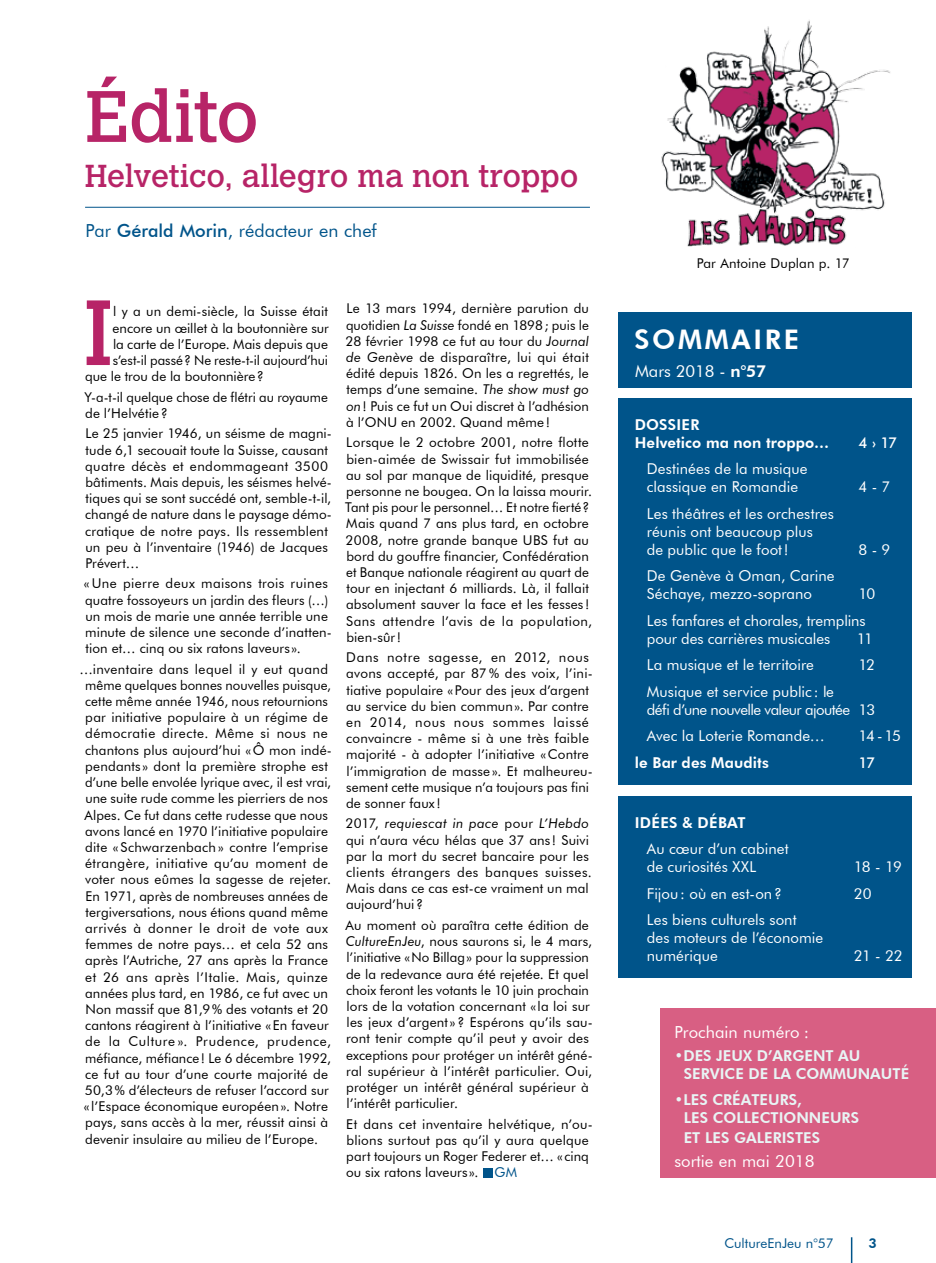
<style>
.page{position:relative;width:936px;height:1263px;background:#fff}
.page>*{position:absolute;margin:0;border:0;box-sizing:border-box;transform-origin:0 0}
.t1{font:91.65px "Calvert";color:#b72467}
.t2{font:72px "Calvert";letter-spacing:-.015em;color:#b72467}
.t3{font:31.5px "Calvert";letter-spacing:-.01em;color:#b72467}
.t4{font:800 27px "Futura BT";letter-spacing:.1em;color:#fff}
.t5{font:18px "Futura BT";color:#00548a}
.t6{font:16.65px "Futura BT";color:#fff}
.t7{font:16.5px "Futura BT";color:#fff}
.t8{font:15px/18px "Futura BT";letter-spacing:.005em;color:#fff}
.t9{font:800 15px/18px "Futura BT";color:#e8f5f5}
.t10{font:15px/18px "Futura BT";letter-spacing:-.03em;color:#fff}
.t11{font:800 15px/18px "Futura BT";letter-spacing:.01em;color:#fff}
.t12{font:500 15px "Futura BT";color:#fff}
.t13{font:13.5px/16.2px "Futura BT";letter-spacing:.01em;color:#000}
.t14{font:13.5px "Futura BT";letter-spacing:-.01em;color:#000}
.t15{font:13.5px "Futura BT";color:#00548a}
.t16{font:800 13.5px "Futura BT";color:#00548a}
.s1{font-weight:500}
.s2{font-style:italic}
.s3{color:#00548a}
.s4{font-weight:800}
</style>
<div class="page">
<div style="left:617px;top:398px;width:294px;height:387px;background:#00548a"></div>
<div style="left:617px;top:796px;width:294px;height:182px;background:#00548a"></div>
<hr style="left:85px;top:207px;width:505px;height:1px;background:#00548a">
<div style="left:617px;top:312px;width:294px;height:76px;background:#00548a"></div>
<div style="left:482px;top:1168px;width:10px;height:9px;background:#00548a"></div>
<div style="left:660px;top:1008px;width:275px;height:170px;background:#d85f83"></div>
<hr style="left:850px;top:1237px;width:2px;height:26px;background:#00548a">
<img style="left:661px;top:20px;width:229px;height:227px">
<h2 class="t2" style="left:85px;top:75px;width:176px">édito</h2>
<h3 class="t3" style="left:85px;top:158px;width:495px">Helvetico, allegro ma non troppo</h3>
<h3 class="t5" style="left:85px;top:220px;width:293px">Par <span class="s1">Gérald Morin</span>, rédacteur en chef</h3>
<h1 class="t1" style="left:83px;top:280px;width:31px">I</h1>
<p class="t13" style="left:113px;top:303px;width:216px">l y a un demi-siècle, la Suisse était</p>
<p class="t13" style="left:113px;top:320px;width:218px">encore un œillet à la boutonnière sur</p>
<p class="t13" style="left:113px;top:336px;width:216px">la carte de l’Europe. Mais depuis que</p>
<p class="t14" style="left:113px;top:352px;width:217px">s’est-il passé? Ne reste-t-il aujourd’hui</p>
<p class="t13" style="left:85px;top:368px;width:180px">que le trou de la boutonnière?</p>
<p class="t13" style="left:84px;top:389px;width:245px">Y-a-t-il quelque chose de flétri au royaume de l’Helvétie?</p>
<p class="t13" style="left:85px;top:425px;width:248px">Le 25 janvier 1946, un séisme de magni&shy;tude 6,1 secouait toute la Suisse, causant quatre décès et endommageant 3500 bâtiments. Mais depuis, les séismes helvé&shy;tiques qui se sont succédé ont, semble-t-il, changé de nature dans le paysage démo&shy;cratique de notre pays. Ils ressemblent un peu à l’inventaire (1946) de Jacques Prévert…</p>
<p class="t13" style="left:84px;top:575px;width:249px">« Une pierre deux maisons trois ruines quatre fossoyeurs un jardin des fleurs (…) un mois de marie une année terrible une minute de silence une seconde d’inatten&shy;tion et… cinq ou six ratons laveurs ».</p>
<p class="t13" style="left:79px;top:661px;width:254px;text-align:center">…inventaire dans lequel il y eut quand même quelques bonnes nouvelles puisque, cette même année 1946, nous retournions par initiative populaire à un régime de démocratie directe. Même si nous ne chantons plus aujourd’hui «Ô mon indé&shy;pendants » dont la première strophe est d’une belle envolée lyrique avec, il est vrai, une suite rude comme les pierriers de nos Alpes. Ce fut dans cette rudesse que nous avons lancé en 1970 l’initiative populaire dite « Schwarzenbach » contre l’emprise étrangère, initiative qu’au moment de voter nous eûmes la sagesse de rejeter.<br>En 1971, après de nombreuses années de tergiversations, nous étions quand même arrivés à donner le droit de vote aux femmes de notre pays… et cela 52 ans après l’Autriche, 27 ans après la France et 26 ans après l’Italie. Mais, quinze années plus tard, en 1986, ce fut avec un Non massif que 81,9% des votants et 20 cantons réagirent à l’initiative «En faveur de la Culture ». Prudence, prudence, méfiance, méfiance! Le 6 décembre 1992, ce fut au tour d’une courte majorité de 50,3% d’électeurs de refuser l’accord sur « l’Espace économique européen». Notre pays, sans accès à la mer, réussit ainsi à devenir insulaire au milieu de l’Europe.</p>
<p class="t13" style="left:345px;top:300px;width:245px;text-align:justify">Le 13 mars 1994, dernière parution du quotidien <span class="s2">La Suisse</span> fondé en 1898; puis le 28 février 1998 ce fut au tour du <span class="s2">Journal de Genève</span> de disparaître, lui qui était édité depuis 1826. On les a regrettés, le temps d’une semaine. <span class="s2">The show must go on</span>! Puis ce fut un Oui discret à l’adhésion à l’ONU en 2002. Quand même!</p>
<p class="t13" style="left:345px;top:434px;width:248px">Lorsque le 2 octobre 2001, notre flotte bien-aimée de Swissair fut immobilisée au sol par manque de liquidité, presque personne ne bougea. On la laissa mourir.<br>Tant pis pour le personnel… Et notre fierté?<br>Mais quand 7 ans plus tard, en octobre 2008, notre grande banque UBS fut au bord du gouffre financier, Confédération et Banque nationale réagirent au quart de tour en injectant 6 milliards. Là, il fallait absolument sauver la face et les fesses !<br>Sans attendre l’avis de la population, bien-sûr!</p>
<p class="t13" style="left:346px;top:649px;width:248px">Dans notre sagesse, en 2012, nous avons accepté, par 87 % des voix, l’ini&shy;tiative populaire «Pour des jeux d’argent au service du bien commun». Par contre en 2014, nous nous sommes laissé convaincre - même si à une très faible majorité - à adopter l’initiative «Contre l’immigration de masse ». Et malheureu&shy;sement cette musique n’a toujours pas fini de sonner faux !</p>
<p class="t13" style="left:345px;top:815px;width:248px">2017, <span class="s2">requiescat in pace</span> pour <span class="s2">L’Hebdo </span>qui n’aura vécu hélas que 37 ans ! Suivi par la mort du secret bancaire pour les clients étrangers des banques suisses.<br>Mais dans ce cas est-ce vraiment un mal aujourd’hui?</p>
<p class="t13" style="left:345px;top:917px;width:249px">Au moment où paraîtra cette édition de <span class="s2">CultureEnJeu</span>, nous saurons si, le 4 mars, l’initiative «No Billag» pour la suppression de la redevance aura été rejetée. Et quel choix feront les votants le 10 juin prochain lors de la votation concernant « la loi sur les jeux d’argent » ? Espérons qu’ils sau&shy;ront tenir compte qu’il peut y avoir des exceptions pour protéger un intérêt géné&shy;ral supérieur à l’intérêt particulier. Oui, protéger un intérêt général supérieur à l’intérêt particulier.</p>
<p class="t13" style="left:346px;top:1115px;width:248px">Et dans cet inventaire helvétique, n’ou&shy;blions surtout pas qu’il y aura quelque part toujours un Roger Federer et… « cinq ou six ratons laveurs ». <span class="s3">GM</span></p>
<p class="t13" style="left:696px;top:255px;width:154px">Par Antoine Duplan p. 17</p>
<h3 class="t4" style="left:634px;top:323px;width:166px">SOMMAIRE</h3>
<p class="t7" style="left:635px;top:361px;width:133px">Mars 2018 - <span class="s4">N°57</span></p>
<p class="t11" style="left:634px;top:415px;width:196px">DOSSIER<br>HELVETICO MA NON TROPPO…</p>
<p class="t8" style="left:646px;top:460px;width:162px">Destinées de la musique classique en Romandie</p>
<p class="t8" style="left:646px;top:504px;width:189px">Les théâtres et les orchestres réunis ont beaucoup plus<br>de public que le foot!</p>
<p class="t12" style="left:858px;top:433px;width:40px">4 › 17</p>
<p class="t8" style="left:858px;top:478px;width:34px">4 - 7</p>
<p class="t8" style="left:858px;top:540px;width:34px">8 - 9</p>
<p class="t8" style="left:646px;top:567px;width:189px">De Genève à Oman, Carine<br>Séchaye, mezzo-soprano</p>
<p class="t8" style="left:646px;top:580px;width:230px;line-height:26.5px;text-indent:212px">10<br>Les fanfares et chorales, tremplins</p>
<p class="t8" style="left:646px;top:629px;width:185px">pour des carrières musicales</p>
<p class="t8" style="left:856px;top:629px;width:17px">11</p>
<p class="t8" style="left:646px;top:656px;width:169px">La musique et le territoire</p>
<p class="t8" style="left:858px;top:656px;width:18px">12</p>
<p class="t10" style="left:646px;top:682px;width:230px">Musique et service public : le<br>défi d’une nouvelle valeur ajoutée 13</p>
<p class="t8" style="left:646px;top:727px;width:180px">Avec la Loterie Romande…</p>
<p class="t8" style="left:858px;top:727px;width:44px">14-15</p>
<p class="t11" style="left:634px;top:753px;width:136px">LE BAR DES MAUDITS</p>
<p class="t12" style="left:858px;top:753px;width:18px">17</p>
<p class="t11" style="left:634px;top:813px;width:112px">IDÉES &amp; DÉBAT</p>
<p class="t8" style="left:646px;top:840px;width:143px">Au cœur d’un cabinet de curiosités XXL</p>
<p class="t8" style="left:853px;top:858px;width:49px">18 - 19</p>
<p class="t8" style="left:646px;top:884px;width:137px">Fijou: où en est-on?</p>
<p class="t8" style="left:853px;top:884px;width:19px">20</p>
<p class="t8" style="left:646px;top:911px;width:178px">Les biens culturels sont<br>des moteurs de l’économie numérique</p>
<p class="t8" style="left:853px;top:947px;width:50px">21 - 22</p>
<p class="t6" style="left:674px;top:1022px;width:136px">Prochain numéro :</p>
<p class="t9" style="left:674px;top:1046px;width:19px">•DES</p>
<p class="t9" style="left:683px;top:1046px;width:178px;text-indent:33px">JEUX D’ARGENT AU<br>SERVICE DE LA COMM</p>
<p class="t9" style="left:846px;top:1064px;width:65px">UNAUTÉ</p>
<p class="t9" style="left:683px;top:1090px;width:167px;text-indent:-9px">•LES CRÉATE URS,<br>LES COLLECTIONNEURS</p>
<p class="t9" style="left:683px;top:1128px;width:90px">ET LES GALERISTES</p>
<p class="t6" style="left:674px;top:1151px;width:141px">sortie en mai 2018</p>
<p class="t15" style="left:724px;top:1235px;width:111px">CultureEnJeu n°57</p>
<p class="t16" style="left:868px;top:1235px;width:10px">3</p>
</div>
